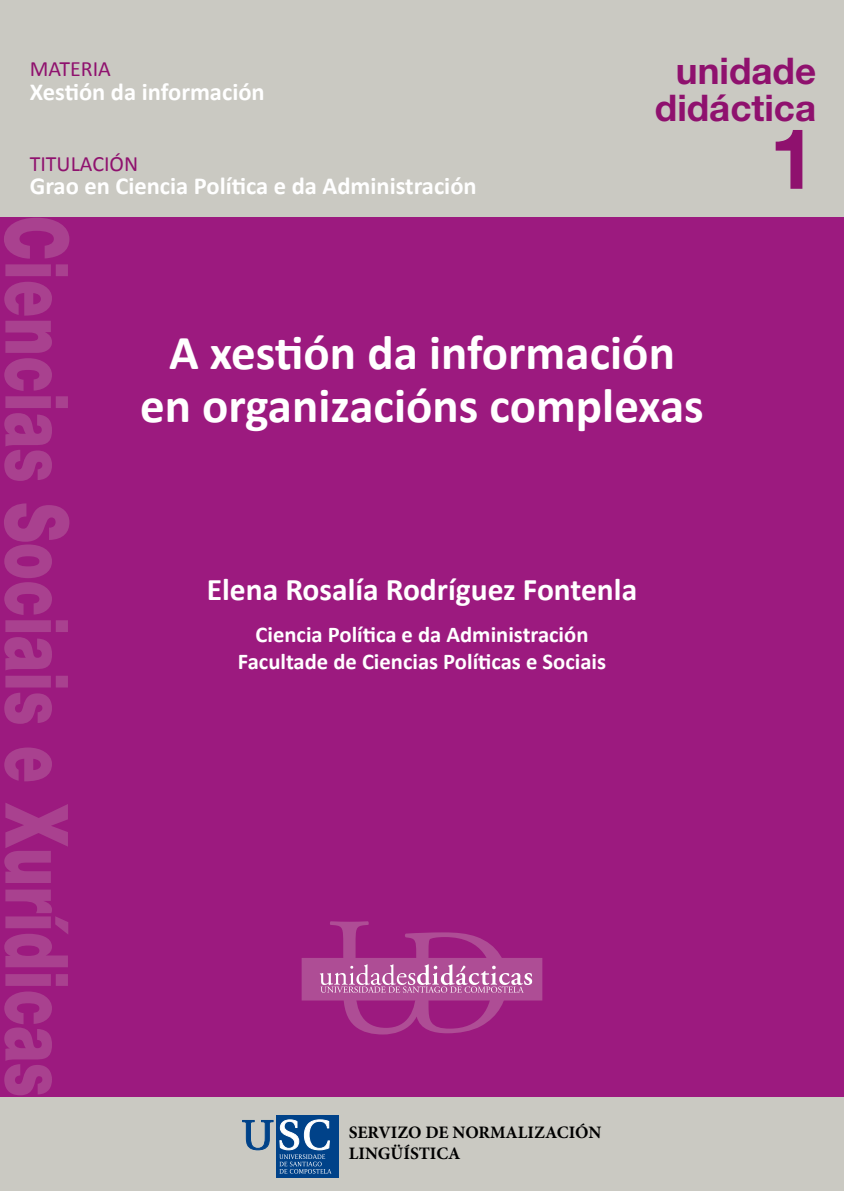
<style>
.page{position:relative;width:844px;height:1191px;background:#fff}
.page>*{position:absolute;margin:0;border:0;box-sizing:border-box;transform-origin:0 0}
.t1{font:900 87.5px "Helvetica Neue";letter-spacing:.005em;color:#a9418f;scale:.68 1}
.t2{font:700 84px "Helvetica Neue";color:#8f116e}
.TITULO{font:700 49px/52.5px "Calibri";color:#fff;text-align:center}
.t3{font:700 36.75px "Helvetica Neue";color:#8f116e}
.AUTORES{font:700 31.5px "Calibri";color:#fff}
.t4{font:700 24.5px "Calibri";color:#fff}
.DPTO__FAC_etc{font:700 22.57px/27.1px "Calibri";color:#fff;text-align:center}
.t5{font:21.88px "Calibri";color:#8f116e}
.t6{font:700 17.5px/21px "Minion Pro";color:#000}
</style>
<div class="page">
<div style="left:0;top:0;width:843px;height:1191px;background:#cac9c2"></div>
<div style="left:0;top:217px;width:843px;height:880px;background:#9c1a7f"></div>
<div style="left:302px;top:958px;width:239px;height:42px;background:#ae4d95"></div>
<div style="left:302px;top:958px;width:240px;height:42px;border:1px solid #ae4d95"></div>
<svg style="left:320px;top:921px;width:212px;height:113px"></svg>
<div style="left:276px;top:1115px;width:63px;height:62px;background:#004289"></div>
<svg style="left:242px;top:1120px;width:31px;height:30px"></svg>
<svg style="left:279px;top:1119px;width:52px;height:54px"></svg>
<p class="t5" style="left:30px;top:55px;width:83px">MATERIA</p>
<p class="t4" style="left:30px;top:77px;width:236px">Xestión da información</p>
<p class="t5" style="left:30px;top:150px;width:110px">TITULACIÓN</p>
<p class="t4" style="left:30px;top:170px;width:448px">Grao en Ciencia Política e da Administración</p>
<p class="t3" style="left:675px;top:48px;width:142px">unidade</p>
<p class="t3" style="left:654px;top:85px;width:163px">didáctica</p>
<p class="t2" style="left:769px;top:107px;width:48px">1</p>
<p class="t1" style="left:89px;top:215px;width:1297px;rotate:90deg">Ciencias Sociais e Xurídicas</p>
<p class="TITULO" style="left:140px;top:327px;width:565px">A xestión da información en organizacións complexas</p>
<p class="AUTORES" style="left:207px;top:569px;width:432px">Elena Rosalía Rodríguez Fontenla</p>
<p class="DPTO__FAC_etc" style="left:238px;top:621px;width:369px">Ciencia Política e da Administración<br>Facultade de Ciencias Políticas e Sociais</p>
<p class="t6" style="left:349px;top:1123px;width:254px">SERVIZO DE NORMALIZACIÓN<br>LINGÜÍSTICA</p>
</div>
